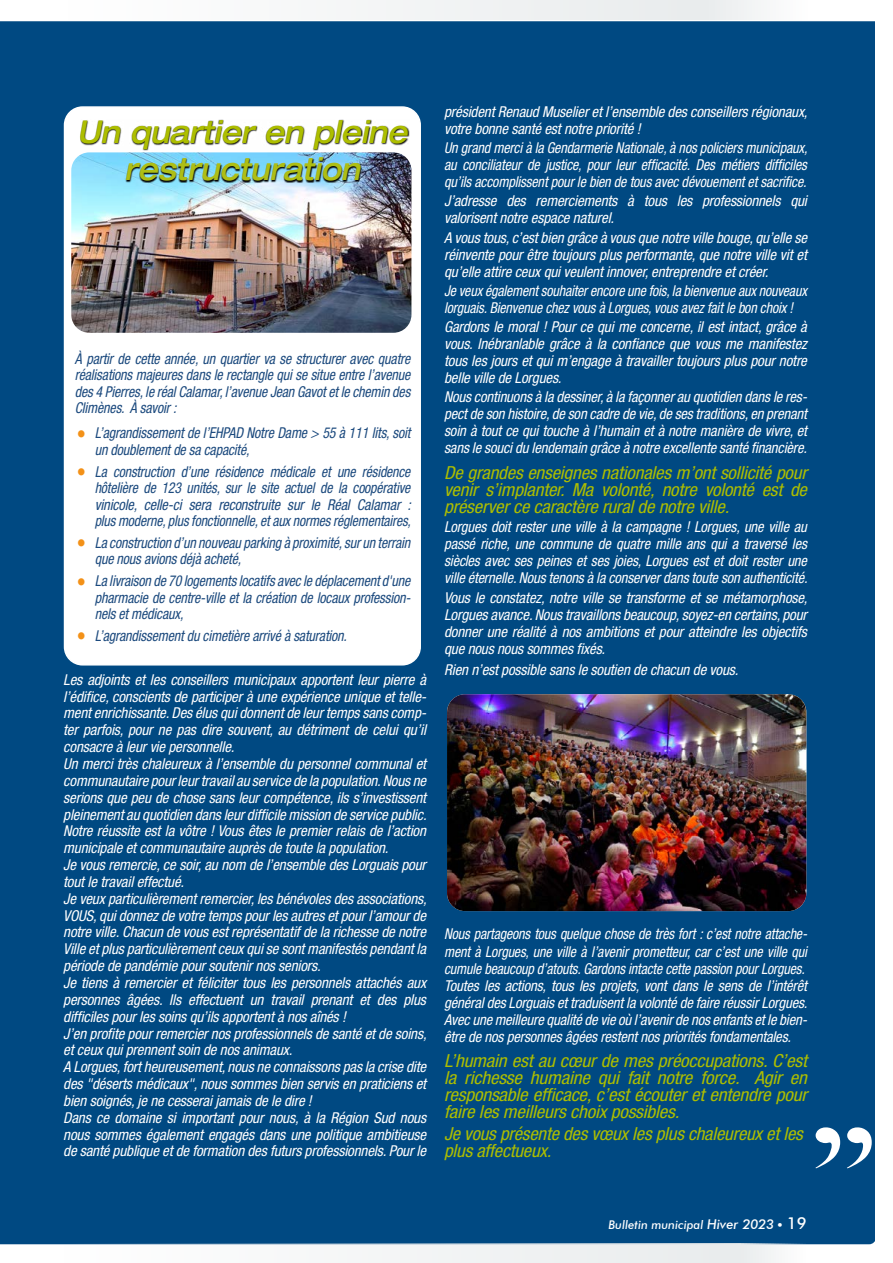
<style>
.page{position:relative;width:893px;height:1263px;background:#fff}
.page>*{position:absolute;margin:0;border:0;box-sizing:border-box;transform-origin:0 0}
.t1{font:italic 500 expanded 31.5px "Helvetica Neue LT Std";color:#adbe00;scale:.89 1}
.t2{font:italic 500 expanded 31.5px "Helvetica Neue LT Std";color:#aebe14;scale:.89 1}
.t3{font:italic condensed 18px/17.1px "Helvetica Neue LT Std";letter-spacing:-.01em;color:#adbe00;text-align:justify;scale:1.06 1}
.t4{font:italic condensed 18px/17.1px "Helvetica Neue LT Std";letter-spacing:-.01em;color:#adbe00;text-align:justify;scale:1.05 1}
.t5{font:italic condensed 18px/17.1px "Helvetica Neue LT Std";letter-spacing:-.01em;color:#adbe00;scale:1.04 1}
.t6{font:500 16.5px "Futura BT";color:#fff}
.t7{font:italic condensed 15px/16.8px "Helvetica Neue LT Std";letter-spacing:-.01em;color:#fff;text-align:justify}
.t8{font:italic condensed 15px/17.1px "Helvetica Neue LT Std";letter-spacing:-.01em;color:#fff;scale:.93 1}
.t9{font:italic condensed 15px/16.5px "Helvetica Neue LT Std";letter-spacing:-.01em;color:#1c4a7e;text-align:justify;scale:.93 1}
.t10{font:italic condensed 15px/16.5px "Helvetica Neue LT Std";letter-spacing:-.01em;color:#1c4a7e;text-align:justify;scale:.92 1}
.t11{font:italic condensed 15px/17.1px "Helvetica Neue LT Std";letter-spacing:-.01em;color:#fff;text-align:justify;scale:.94 1}
.t12{font:italic 500 12px "Futura BT";color:#fff}
.s1{font-family:"Futura BT";font-weight:500;font-style:normal;font-stretch:normal;font-size:24px;color:#f39118}
.s2{font-size:13.5px}
</style>
<div class="page">
<div style="left:0;top:21px;width:874px;height:1223px;background:#004982"></div>
<svg style="left:0;top:21px;width:1px;height:51px"></svg>
<div style="left:356px;top:0;width:405px;height:20px;background:#eff1f1"></div>
<div style="left:64px;top:1243px;width:744px;height:20px;background:#f3f4f5"></div>
<img style="left:447px;top:694px;width:359px;height:217px">
<div style="left:815px;top:21px;width:60px;height:1221px;background:#004982"></div>
<div style="left:65px;top:107px;width:355px;height:558px;background:#fff;border-radius:18px"></div>
<div style="left:64px;top:106px;width:357px;height:559px;border:2px solid #fff;border-radius:18px"></div>
<img style="left:71px;top:155px;width:340px;height:178px">
<img style="left:80px;top:120px;width:330px;height:63px">
<h1 class="t1" style="left:77px;top:112px;width:372px">Un quartier en pleine</h1>
<h1 class="t2" style="left:125px;top:150px;width:266px">restructuration</h1>
<p class="t9" style="left:75px;top:350px;width:362px">À partir de cette année, un quartier va se structurer avec quatre réalisations majeures dans le rectangle qui se situe entre l’avenue des 4 Pierres, le réal Calamar, l’avenue Jean Gavot et le chemin des Climènes. À savoir :</p>
<p class="t9" style="left:95px;top:425px;width:341px;text-indent:-20px"><span class="s1">•</span> L’agrandissement de l’EHPAD Notre Dame &gt; 55 à 111 lits, soit un doublement de sa capacité,</p>
<p class="t10" style="left:95px;top:463px;width:345px;text-indent:-20px"><span class="s1">•</span> La construction d’une résidence médicale et une résidence hôtelière de 123 unités, sur le site actuel de la coopérative vinicole, celle-ci sera reconstruite sur le Réal Calamar : plus moderne, plus fonctionnelle, et aux normes réglementaires,</p>
<p class="t9" style="left:95px;top:535px;width:341px;text-indent:-20px"><span class="s1">•</span> La construction d’un nouveau parking à proximité, sur un terrain que nous avions déjà acheté,</p>
<p class="t9" style="left:95px;top:573px;width:341px;text-indent:-20px"><span class="s1">•</span> La livraison de 70 logements locatifs avec le déplacement d'une pharmacie de centre-ville et la création de locaux profession&shy;nels et médicaux,</p>
<p class="t9" style="left:75px;top:628px;width:294px"><span class="s1">•</span> L’agrandissement du cimetière arrivé à saturation.</p>
<p class="t7" style="left:63px;top:671px;width:365px;text-align:left">Les adjoints et les conseillers municipaux apportent leur pierre à l’édifice, conscients de participer à une expérience unique et telle&shy;ment enrichissante. Des élus qui donnent de leur temps sans comp&shy;ter parfois, pour ne pas dire souvent, au détriment de celui qu’il consacre à leur vie personnelle.<br>Un merci très chaleureux à l’ensemble du personnel communal et communautaire pour leur travail au service de la population. Nous ne serions que peu de chose sans leur compétence, ils s’investissent pleinement au quotidien dans leur difficile mission de service public.<br>Notre réussite est la vôtre ! Vous êtes le premier relais de l’action municipale et communautaire auprès de toute la population.<br>Je vous remercie, ce soir, au nom de l’ensemble des Lorguais pour tout le travail effectué.<br>Je veux particulièrement remercier, les bénévoles des associations, VOUS, qui donnez de votre temps pour les autres et pour l’amour de notre ville. Chacun de vous est représentatif de la richesse de notre Ville et plus particulièrement ceux qui se sont manifestés pendant la période de pandémie pour soutenir nos seniors.<br>Je tiens à remercier et féliciter tous les personnels attachés aux personnes âgées. Ils effectuent un travail prenant et des plus difficiles pour les soins qu’ils apportent à nos aînés !<br>J’en profite pour remercier nos professionnels de santé et de soins, et ceux qui prennent soin de nos animaux.<br>A Lorgues, fort heureusement, nous ne connaissons pas la crise dite des "déserts médicaux", nous sommes bien servis en praticiens et bien soignés, je ne cesserai jamais de le dire !<br>Dans ce domaine si important pour nous, à la Région Sud nous nous sommes également engagés dans une politique ambitieuse de santé publique et de formation des futurs professionnels. Pour le</p>
<p class="t7" style="left:444px;top:103px;width:365px">président Renaud Muselier et l’ensemble des conseillers régionaux, votre bonne santé est notre priorité !</p>
<p class="t11" style="left:444px;top:140px;width:388px">Un grand merci à la Gendarmerie Nationale, à nos policiers municipaux, au conciliateur de justice, pour leur efficacité. Des métiers difficiles qu’ils accomplissent pour le bien de tous avec dévouement et sacrifice.</p>
<p class="t7" style="left:444px;top:193px;width:364px">J’adresse des remerciements à tous les professionnels qui valorisent notre espace naturel.</p>
<p class="t7" style="left:444px;top:229px;width:364px">A vous tous, c’est bien grâce à vous que notre ville bouge, qu’elle se réinvente pour être toujours plus performante, que notre ville vit et qu’elle attire ceux qui veulent innover, entreprendre et créer.</p>
<p class="t8" style="left:444px;top:282px;width:392px">Je veux également souhaiter encore une fois, la bienvenue aux nouveaux lorguais. Bienvenue chez vous à Lorgues, vous avez fait le bon choix !</p>
<p class="t7" style="left:444px;top:319px;width:364px">Gardons le moral ! Pour ce qui me concerne, il est intact, grâce à vous. Inébranlable grâce à la confiance que vous me manifestez tous les jours et qui m’engage à travailler toujours plus pour notre belle ville de Lorgues.</p>
<p class="t7" style="left:444px;top:389px;width:365px">Nous continuons à la dessiner, à la façonner au quotidien dans le res&shy;pect de son histoire, de son cadre de vie, de ses traditions, en prenant soin à tout ce qui touche à l’humain et à notre manière de vivre, et sans le souci du lendemain grâce à notre excellente santé financière.</p>
<p class="t4" style="left:444px;top:464px;width:347px">De grandes enseignes nationales m’ont sollicité pour venir s’implanter. Ma volonté, notre volonté est de préserver ce caractère rural de notre ville.</p>
<p class="t7" style="left:444px;top:519px;width:365px">Lorgues doit rester une ville à la campagne ! Lorgues, une ville au passé riche, une commune de quatre mille ans qui a traversé les siècles avec ses peines et ses joies, Lorgues est et doit rester une ville éternelle. Nous tenons à la conserver dans toute son authenticité.</p>
<p class="t7" style="left:444px;top:589px;width:365px">Vous le constatez, notre ville se transforme et se métamorphose, Lorgues avance. Nous travaillons beaucoup, soyez-en certains, pour donner une réalité à nos ambitions et pour atteindre les objectifs que nous nous sommes fixés.</p>
<p class="t7" style="left:444px;top:662px;width:296px">Rien n’est possible sans le soutien de chacun de vous.</p>
<p class="t8" style="left:444px;top:926px;width:392px">Nous partageons tous quelque chose de très fort : c’est notre attache&shy;ment à Lorgues, une ville à l’avenir prometteur, car c’est une ville qui cumule beaucoup d’atouts. Gardons intacte cette passion pour Lorgues.<br>Toutes les actions, tous les projets, vont dans le sens de l’intérêt général des Lorguais et traduisent la volonté de faire réussir Lorgues.<br>Avec une meilleure qualité de vie où l’avenir de nos enfants et le bien&shy;être de nos personnes âgées restent nos priorités fondamentales.</p>
<p class="t3" style="left:444px;top:1053px;width:344px">L’humain est au cœur de mes préoccupations. C’est la richesse humaine qui fait notre force. Agir en responsable efficace, c’est écouter et entendre pour faire les meilleurs choix possibles.</p>
<p class="t5" style="left:444px;top:1125px;width:346px">Je vous présente des vœux les plus chaleureux et les plus affectueux.</p>
<p class="t12" style="left:608px;top:1217px;width:167px">Bulletin municipal <span class="s2">Hiver 2023</span></p>
<p class="t6" style="left:778px;top:1213px;width:30px">■ 19</p>
</div>
